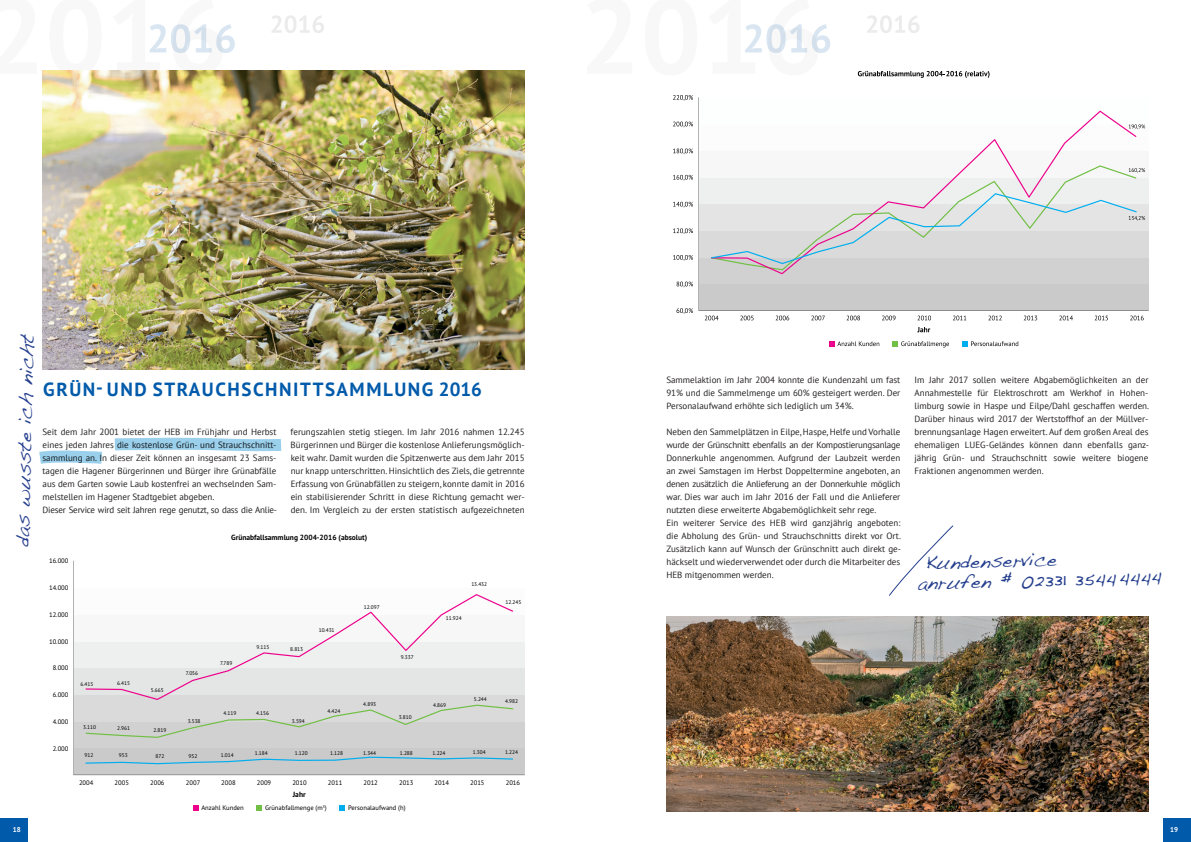
<style>
.page{position:relative;width:1191px;height:842px;background:#fff}
.page>*{position:absolute;margin:0;border:0;box-sizing:border-box;transform-origin:0 0}
.t1{font:20px/20.2px "Handwriting Dakota";color:#253f8e}
.t2{font:700 19px "PT Sans";letter-spacing:.08em;color:#015aaa}
.t3{font:9px/13px "PT Sans";color:#231f20;text-align:justify}
.t4{font:700 7.5px "PT Sans";color:#000001}
.t5{font:700 7px "PT Sans";color:#fff}
.t6{font:6.6px "PT Sans";color:#000001}
.t7{font:5.4px "PT Sans";color:#000001}
</style>
<div class="page">
<div style="left:0;top:817px;width:28px;height:25px;background:#015aaa"></div>
<div style="left:1162px;top:817px;width:29px;height:25px;background:#015aaa"></div>
<svg style="left:42px;top:24px;width:193px;height:51px"></svg>
<svg style="left:271px;top:15px;width:53px;height:18px"></svg>
<svg style="left:745px;top:24px;width:85px;height:29px"></svg>
<svg style="left:867px;top:15px;width:52px;height:18px"></svg>
<img style="left:43px;top:71px;width:481px;height:299px">
<svg style="left:73px;top:561px;width:451px;height:214px;background:#c8c7c7"></svg>
<svg style="left:193px;top:805px;width:5px;height:6px"></svg>
<svg style="left:256px;top:805px;width:6px;height:6px"></svg>
<svg style="left:339px;top:805px;width:6px;height:6px"></svg>
<svg style="left:74px;top:561px;width:450px;height:187px"></svg>
<svg style="left:85px;top:757px;width:428px;height:7px;background:#a8c5d0"></svg>
<svg style="left:698px;top:97px;width:450px;height:214px;background:#cac9c9"></svg>
<svg style="left:858px;top:71px;width:131px;height:7px"></svg>
<svg style="left:917px;top:327px;width:13px;height:5px"></svg>
<svg style="left:705px;top:316px;width:13px;height:4px"></svg>
<svg style="left:740px;top:316px;width:13px;height:4px"></svg>
<svg style="left:775px;top:316px;width:14px;height:4px"></svg>
<svg style="left:811px;top:316px;width:13px;height:4px"></svg>
<svg style="left:846px;top:316px;width:14px;height:4px"></svg>
<svg style="left:882px;top:316px;width:13px;height:4px"></svg>
<svg style="left:917px;top:316px;width:14px;height:4px"></svg>
<svg style="left:953px;top:316px;width:13px;height:4px"></svg>
<svg style="left:988px;top:316px;width:13px;height:4px"></svg>
<svg style="left:1024px;top:316px;width:13px;height:4px"></svg>
<svg style="left:1059px;top:316px;width:14px;height:4px"></svg>
<svg style="left:1094px;top:316px;width:14px;height:4px"></svg>
<svg style="left:1130px;top:316px;width:13px;height:4px"></svg>
<svg style="left:829px;top:341px;width:50px;height:6px"></svg>
<svg style="left:892px;top:341px;width:57px;height:6px"></svg>
<svg style="left:962px;top:341px;width:56px;height:6px"></svg>
<svg style="left:676px;top:308px;width:17px;height:6px"></svg>
<svg style="left:676px;top:282px;width:17px;height:5px"></svg>
<svg style="left:673px;top:255px;width:20px;height:6px"></svg>
<svg style="left:673px;top:228px;width:20px;height:6px"></svg>
<svg style="left:673px;top:202px;width:20px;height:5px"></svg>
<svg style="left:673px;top:175px;width:20px;height:6px"></svg>
<svg style="left:673px;top:149px;width:20px;height:5px"></svg>
<svg style="left:673px;top:122px;width:20px;height:5px"></svg>
<svg style="left:673px;top:95px;width:20px;height:6px"></svg>
<svg style="left:699px;top:98px;width:449px;height:186px"></svg>
<img style="left:666px;top:617px;width:482px;height:195px">
<svg style="left:114px;top:437px;width:168px;height:15px"></svg>
<svg style="left:39px;top:450px;width:64px;height:14px"></svg>
<svg style="left:889px;top:525px;width:64px;height:71px"></svg>
<h1 class="t1" style="left:12px;top:547px;width:219px;rotate:-89deg">das wusste ich nicht</h1>
<h2 class="t2" style="left:43px;top:377px;width:440px">GRÜN- UND STRAUCHSCHNITTSAMMLUNG 2016</h2>
<p class="t3" style="left:43px;top:425px;width:236px;text-align:left">Seit dem Jahr 2001 bietet der HEB im Frühjahr und Herbst eines jeden Jahres die kostenlose Grün- und Strauchschnitt&shy;sammlung an. In dieser Zeit können an insgesamt 23 Sams&shy;tagen die Hagener Bürgerinnen und Bürger ihre Grünabfälle aus dem Garten sowie Laub kostenfrei an wechselnden Sam&shy;melstellen im Hagener Stadtgebiet abgeben.<br>Dieser Service wird seit Jahren rege genutzt, so dass die Anlie-</p>
<p class="t3" style="left:291px;top:425px;width:235px">ferungszahlen stetig stiegen. Im Jahr 2016 nahmen 12.245<br>Bürgerinnen und Bürger die kostenlose Anlieferungsmöglich&shy;keit wahr. Damit wurden die Spitzenwerte aus dem Jahr 2015 nur knapp unterschritten. Hinsichtlich des Ziels, die getrennte Erfassung von Grünabfällen zu steigern, konnte damit in 2016 ein stabilisierender Schritt in diese Richtung gemacht wer&shy;den. Im Vergleich zu der ersten statistisch aufgezeichneten</p>
<p class="t4" style="left:231px;top:532px;width:137px">GRÜNABFALLSAMMLUNG 2004-2016 (ABSOLUT)</p>
<p class="t6" style="left:49px;top:556px;width:21px">16.000</p>
<p class="t6" style="left:49px;top:583px;width:21px">14.000</p>
<p class="t6" style="left:49px;top:610px;width:21px">12.000</p>
<p class="t6" style="left:49px;top:637px;width:21px">10.000</p>
<p class="t6" style="left:53px;top:664px;width:17px">8.000</p>
<p class="t6" style="left:53px;top:691px;width:17px">6.000</p>
<p class="t6" style="left:53px;top:717px;width:17px">4.000</p>
<p class="t6" style="left:53px;top:744px;width:17px">2.000</p>
<p class="t7" style="left:80px;top:680px;width:14px">6.415</p>
<p class="t7" style="left:117px;top:680px;width:14px">6.415</p>
<p class="t7" style="left:151px;top:687px;width:14px">5.665</p>
<p class="t7" style="left:83px;top:723px;width:14px">3.110</p>
<p class="t7" style="left:117px;top:725px;width:14px">2.961</p>
<p class="t7" style="left:153px;top:726px;width:14px">2.819</p>
<p class="t7" style="left:186px;top:669px;width:14px">7.056</p>
<p class="t7" style="left:188px;top:718px;width:14px">3.538</p>
<p class="t7" style="left:220px;top:660px;width:14px">7.789</p>
<p class="t7" style="left:256px;top:644px;width:14px">9.115</p>
<p class="t7" style="left:290px;top:646px;width:14px">8.813</p>
<p class="t7" style="left:319px;top:626px;width:17px">10.431</p>
<p class="t7" style="left:223px;top:710px;width:14px">4.119</p>
<p class="t7" style="left:256px;top:709px;width:14px">4.156</p>
<p class="t7" style="left:327px;top:708px;width:14px">4.424</p>
<p class="t7" style="left:292px;top:718px;width:14px">3.594</p>
<p class="t7" style="left:364px;top:603px;width:17px">12.097</p>
<p class="t7" style="left:363px;top:700px;width:14px">4.893</p>
<p class="t7" style="left:401px;top:654px;width:14px">9.337</p>
<p class="t7" style="left:399px;top:714px;width:14px">3.810</p>
<p class="t7" style="left:471px;top:581px;width:17px">13.432</p>
<p class="t7" style="left:446px;top:615px;width:17px">11.924</p>
<p class="t7" style="left:505px;top:599px;width:17px">12.245</p>
<p class="t7" style="left:433px;top:701px;width:14px">4.869</p>
<p class="t7" style="left:474px;top:696px;width:14px">5.244</p>
<p class="t7" style="left:505px;top:698px;width:14px">4.982</p>
<p class="t7" style="left:85px;top:751px;width:10px">912</p>
<p class="t7" style="left:119px;top:752px;width:10px">953</p>
<p class="t7" style="left:155px;top:752px;width:10px">872</p>
<p class="t7" style="left:189px;top:753px;width:10px">952</p>
<p class="t7" style="left:221px;top:751px;width:14px">1.014</p>
<p class="t7" style="left:255px;top:749px;width:14px">1.184</p>
<p class="t7" style="left:295px;top:750px;width:14px">1.120</p>
<p class="t7" style="left:330px;top:749px;width:14px">1.128</p>
<p class="t7" style="left:363px;top:749px;width:14px">1.344</p>
<p class="t7" style="left:400px;top:749px;width:14px">1.288</p>
<p class="t7" style="left:432px;top:749px;width:14px">1.224</p>
<p class="t7" style="left:473px;top:749px;width:14px">1.304</p>
<p class="t7" style="left:505px;top:749px;width:14px">1.224</p>
<p class="t6" style="left:79px;top:778px;width:16px">2004</p>
<p class="t6" style="left:115px;top:778px;width:16px">2005</p>
<p class="t6" style="left:150px;top:778px;width:16px">2006</p>
<p class="t6" style="left:186px;top:778px;width:16px">2007</p>
<p class="t6" style="left:221px;top:778px;width:16px">2008</p>
<p class="t6" style="left:257px;top:778px;width:16px">2009</p>
<p class="t6" style="left:292px;top:778px;width:16px">2010</p>
<p class="t6" style="left:328px;top:778px;width:16px">2011</p>
<p class="t6" style="left:363px;top:778px;width:16px">2012</p>
<p class="t6" style="left:399px;top:778px;width:16px">2013</p>
<p class="t6" style="left:434px;top:778px;width:16px">2014</p>
<p class="t6" style="left:470px;top:778px;width:16px">2015</p>
<p class="t6" style="left:506px;top:778px;width:16px">2016</p>
<p class="t4" style="left:293px;top:789px;width:14px">JAHR</p>
<p class="t6" style="left:201px;top:804px;width:44px">Anzahl Kunden</p>
<p class="t6" style="left:265px;top:804px;width:63px">Grünabfallmenge (m<sup>3</sup>)</p>
<p class="t6" style="left:348px;top:804px;width:59px">Personalaufwand (h)</p>
<p class="t3" style="left:666px;top:373px;width:235px">Sammelaktion im Jahr 2004 konnte die Kundenzahl um fast 91% und die Sammelmenge um 60% gesteigert werden. Der Personalaufwand erhöhte sich lediglich um 34%.</p>
<p class="t3" style="left:666px;top:425px;width:236px;text-align:left">Neben den Sammelplätzen in Eilpe, Haspe, Helfe und Vorhalle wurde der Grünschnitt ebenfalls an der Kompostierungsanlage Donnerkuhle angenommen. Aufgrund der Laubzeit werden an zwei Samstagen im Herbst Doppeltermine angeboten, an denen zusätzlich die Anlieferung an der Donnerkuhle möglich war. Dies war auch im Jahr 2016 der Fall und die Anlieferer nutzten diese erweiterte Abgabemöglichkeit sehr rege.<br>Ein weiterer Service des HEB wird ganzjährig angeboten: die Abholung des Grün- und Strauchschnitts direkt vor Ort.<br>Zusätzlich kann auf Wunsch der Grünschnitt auch direkt ge&shy;häckselt und wiederverwendet oder durch die Mitarbeiter des HEB mitgenommen werden.</p>
<p class="t3" style="left:914px;top:373px;width:236px">Im Jahr 2017 sollen weitere Abgabemöglichkeiten an der Annahmestelle für Elektroschrott am Werkhof in Hohen&shy;limburg sowie in Haspe und Eilpe/Dahl geschaffen werden.<br>Darüber hinaus wird 2017 der Wertstoffhof an der Müllver&shy;brennungsanlage Hagen erweitert. Auf dem großen Areal des ehemaligen LUEG-Geländes können dann ebenfalls ganz&shy;jährig Grün- und Strauchschnitt sowie weitere biogene Fraktionen angenommen werden.</p>
<h1 class="t1" style="left:916px;top:553px;width:245px;text-indent:9px;rotate:-2deg">Kundenservice<br>anrufen # 02331 35444444</h1>
<p class="t5" style="left:13px;top:824px;width:9px">18</p>
<p class="t5" style="left:1170px;top:824px;width:9px">19</p>
</div>
